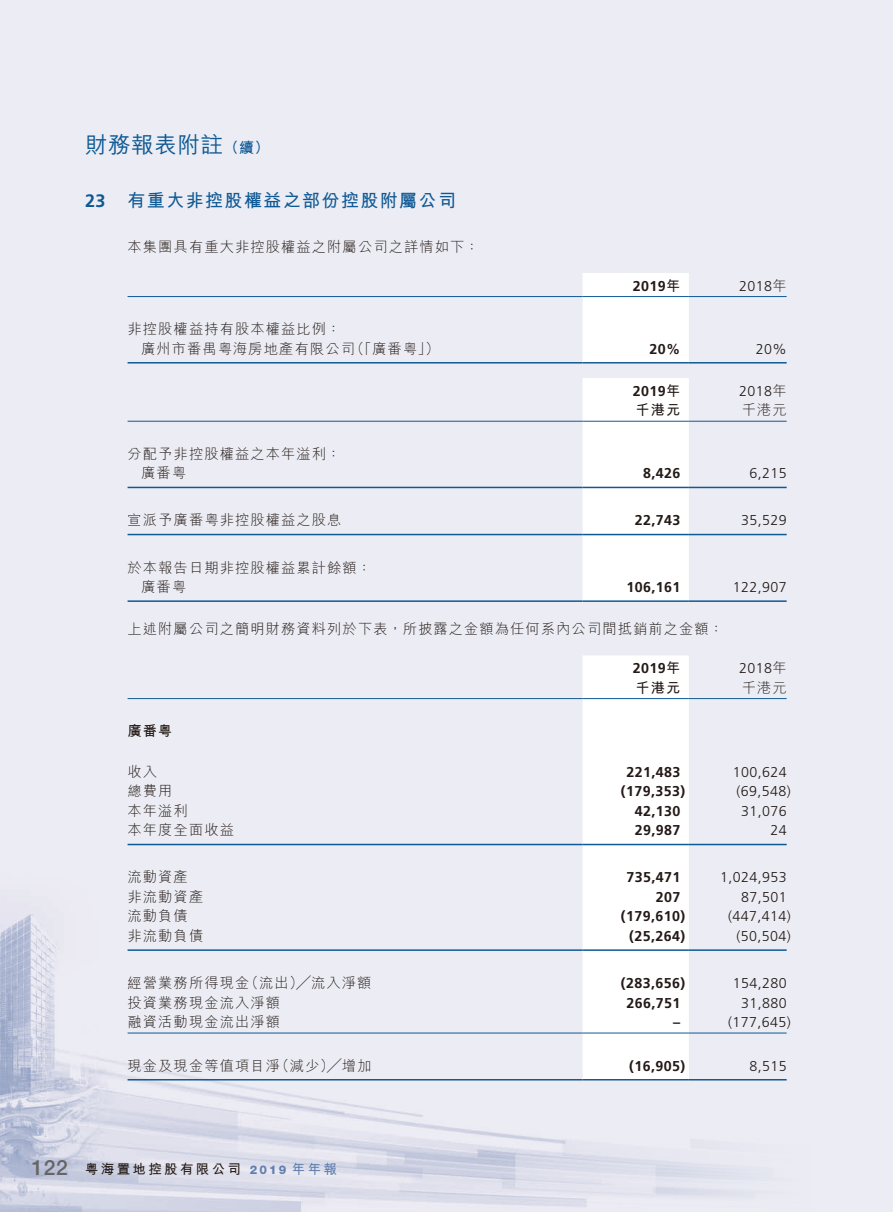
<style>
.page{position:relative;width:893px;height:1212px;background:#fff}
.page>*{position:absolute;margin:0;border:0;box-sizing:border-box;transform-origin:0 0}
.t1{font:500 22.5px "M Hei HK";letter-spacing:.03em;color:#0f5994}
._01_H1{font:700 18px "M Hei HK";letter-spacing:.08em;color:#0f5994}
._50_Table_txt{font:300 14.25px "M Hei HK";letter-spacing:.08em;color:#231916}
._50_Table_txt-2{font:300 14.25px "Frutiger LT Std";letter-spacing:.03em;color:#231916}
._50_Table_txt-3{font:700 14.25px "Frutiger LT Std";letter-spacing:.03em;color:#231916}
._00_txt{font:300 14.25px "M Hei HK";letter-spacing:.08em;color:#231916}
._50_Table_txt-4{font:700 14.25px "M Hei HK";letter-spacing:.08em;color:#231916}
.t2{font:700 13.5px "M Hei HK";letter-spacing:.175em;color:#231916}
.s1{font-weight:700;font-size:15px}
.s2{font-family:"Frutiger LT Std"}
.s3{font-family:"M Hei HK"}
.s4{font-family:"M Hei HKS"}
.s5{font-family:"Helvetica Neue LT Std";font-weight:500;font-size:21px;color:#666565}
.s6{font-family:"Helvetica Neue LT Std";font-weight:800;font-size:12px;color:#5f7fae}
.s7{color:#5f7fae}
</style>
<div class="page">
<div style="left:0;top:0;width:892px;height:1212px;background:#ecedf4"></div>
<img style="left:0;top:698px;width:787px;height:514px">
<div style="left:583px;top:273px;width:106px;height:89px;background:#fff"></div>
<hr style="left:128px;top:296px;width:455px;height:1px;background:#0f5994">
<hr style="left:583px;top:296px;width:106px;height:1px;background:#0f5994">
<hr style="left:689px;top:296px;width:98px;height:1px;background:#0f5994">
<hr style="left:128px;top:362px;width:455px;height:1px;background:#0f5994">
<hr style="left:583px;top:362px;width:106px;height:1px;background:#0f5994">
<hr style="left:689px;top:362px;width:98px;height:1px;background:#0f5994">
<div style="left:583px;top:378px;width:106px;height:222px;background:#fff"></div>
<hr style="left:128px;top:421px;width:455px;height:1px;background:#0f5994">
<hr style="left:583px;top:421px;width:106px;height:1px;background:#0f5994">
<hr style="left:689px;top:421px;width:98px;height:1px;background:#0f5994">
<hr style="left:128px;top:487px;width:455px;height:1px;background:#0f5994">
<hr style="left:583px;top:487px;width:106px;height:1px;background:#0f5994">
<hr style="left:689px;top:487px;width:98px;height:1px;background:#0f5994">
<hr style="left:128px;top:534px;width:455px;height:1px;background:#0f5994">
<hr style="left:583px;top:534px;width:106px;height:1px;background:#0f5994">
<hr style="left:689px;top:534px;width:98px;height:1px;background:#0f5994">
<hr style="left:128px;top:600px;width:455px;height:2px;background:#0f5994">
<hr style="left:583px;top:600px;width:106px;height:2px;background:#0f5994">
<hr style="left:689px;top:600px;width:98px;height:2px;background:#0f5994">
<div style="left:583px;top:656px;width:106px;height:423px;background:#fff"></div>
<hr style="left:128px;top:698px;width:455px;height:1px;background:#0f5994">
<hr style="left:583px;top:698px;width:106px;height:1px;background:#0f5994">
<hr style="left:689px;top:698px;width:98px;height:1px;background:#0f5994">
<hr style="left:128px;top:844px;width:455px;height:1px;background:#0f5994">
<hr style="left:583px;top:844px;width:106px;height:1px;background:#0f5994">
<hr style="left:689px;top:844px;width:98px;height:1px;background:#0f5994">
<hr style="left:128px;top:949px;width:455px;height:2px;background:#0f5994">
<hr style="left:583px;top:949px;width:106px;height:2px;background:#0f5994">
<hr style="left:689px;top:949px;width:98px;height:2px;background:#0f5994">
<hr style="left:128px;top:1033px;width:455px;height:1px;background:#0f5994">
<hr style="left:583px;top:1033px;width:106px;height:1px;background:#0f5994">
<hr style="left:689px;top:1033px;width:98px;height:1px;background:#0f5994">
<hr style="left:128px;top:1079px;width:455px;height:1px;background:#0f5994">
<hr style="left:583px;top:1079px;width:106px;height:1px;background:#0f5994">
<hr style="left:689px;top:1079px;width:98px;height:1px;background:#0f5994">
<h1 class="t1" style="left:85px;top:128px;width:186px">財務報表附註<span class="s1">（續）</span></h1>
<p class="_01_H1" style="left:85px;top:188px;width:372px"><span class="s2">23</span> 有重大非控股權益之部份控股附屬公司</p>
<p class="_00_txt" style="left:128px;top:236px;width:353px">本集團具有重大非控股權益之附屬公司之詳情如下：</p>
<p class="_50_Table_txt-3" style="left:633px;top:277px;width:49px">2019<span class="s3">年</span></p>
<p class="_50_Table_txt-2" style="left:739px;top:278px;width:49px">2018<span class="s3">年</span></p>
<p class="_50_Table_txt" style="left:128px;top:319px;width:215px">非控股權益持有股本權益比例：</p>
<p class="_50_Table_txt" style="left:141px;top:338px;width:300px">廣州市番禺<span class="s4">粵</span>海房地產有限公司（「廣番<span class="s4">粵</span>」）</p>
<p class="_50_Table_txt-3" style="left:649px;top:340px;width:32px">20%</p>
<p class="_50_Table_txt-2" style="left:756px;top:341px;width:32px">20%</p>
<p class="_50_Table_txt-3" style="left:633px;top:382px;width:49px">2019<span class="s3">年</span></p>
<p class="_50_Table_txt-2" style="left:739px;top:383px;width:49px">2018<span class="s3">年</span></p>
<p class="_50_Table_txt-4" style="left:635px;top:400px;width:46px">千港元</p>
<p class="_50_Table_txt" style="left:742px;top:400px;width:46px">千港元</p>
<p class="_50_Table_txt" style="left:128px;top:443px;width:215px">分配予非控股權益之本年溢利：</p>
<p class="_50_Table_txt" style="left:141px;top:463px;width:46px">廣番<span class="s4">粵</span></p>
<p class="_50_Table_txt-3" style="left:643px;top:465px;width:39px">8,426</p>
<p class="_50_Table_txt-2" style="left:749px;top:465px;width:39px">6,215</p>
<p class="_50_Table_txt" style="left:128px;top:510px;width:215px">宣派予廣番<span class="s4">粵</span>非控股權益之股息</p>
<p class="_50_Table_txt-3" style="left:635px;top:512px;width:47px">22,743</p>
<p class="_50_Table_txt-2" style="left:741px;top:512px;width:47px">35,529</p>
<p class="_50_Table_txt" style="left:128px;top:557px;width:245px">於本報告日期非控股權益累計餘額：</p>
<p class="_50_Table_txt" style="left:141px;top:577px;width:46px">廣番<span class="s4">粵</span></p>
<p class="_50_Table_txt-3" style="left:626px;top:579px;width:55px">106,161</p>
<p class="_50_Table_txt-2" style="left:733px;top:579px;width:55px">122,907</p>
<p class="_00_txt" style="left:128px;top:619px;width:597px">上述附屬公司之簡明財務資料列於下表，所披露之金額為任何系內公司間抵銷前之金額：</p>
<p class="_50_Table_txt-3" style="left:633px;top:660px;width:49px">2019<span class="s3">年</span></p>
<p class="_50_Table_txt-2" style="left:739px;top:660px;width:49px">2018<span class="s3">年</span></p>
<p class="_50_Table_txt-4" style="left:635px;top:677px;width:46px">千港元</p>
<p class="_50_Table_txt" style="left:742px;top:677px;width:46px">千港元</p>
<p class="_50_Table_txt-4" style="left:128px;top:720px;width:46px">廣番<span class="s4">粵</span></p>
<p class="_50_Table_txt" style="left:128px;top:762px;width:31px">收入</p>
<p class="_50_Table_txt-3" style="left:626px;top:763px;width:55px">221,483</p>
<p class="_50_Table_txt-2" style="left:733px;top:764px;width:55px">100,624</p>
<p class="_50_Table_txt" style="left:128px;top:781px;width:46px">總費用</p>
<p class="_50_Table_txt-3" style="left:621px;top:783px;width:66px">(179,353)</p>
<p class="_50_Table_txt-2" style="left:736px;top:783px;width:56px">(69,548)</p>
<p class="_50_Table_txt" style="left:128px;top:801px;width:62px">本年溢利</p>
<p class="_50_Table_txt-3" style="left:635px;top:802px;width:47px">42,130</p>
<p class="_50_Table_txt-2" style="left:741px;top:803px;width:47px">31,076</p>
<p class="_50_Table_txt" style="left:128px;top:820px;width:108px">本年度全面收益</p>
<p class="_50_Table_txt-3" style="left:635px;top:822px;width:47px">29,987</p>
<p class="_50_Table_txt-2" style="left:770px;top:822px;width:18px">24</p>
<p class="_50_Table_txt" style="left:128px;top:867px;width:62px">流動資產</p>
<p class="_50_Table_txt-3" style="left:626px;top:869px;width:55px">735,471</p>
<p class="_50_Table_txt-2" style="left:720px;top:869px;width:68px">1,024,953</p>
<p class="_50_Table_txt" style="left:128px;top:887px;width:77px">非流動資產</p>
<p class="_50_Table_txt-3" style="left:656px;top:889px;width:26px">207</p>
<p class="_50_Table_txt-2" style="left:741px;top:889px;width:47px">87,501</p>
<p class="_50_Table_txt" style="left:128px;top:906px;width:62px">流動負債</p>
<p class="_50_Table_txt-3" style="left:621px;top:908px;width:66px">(179,610)</p>
<p class="_50_Table_txt-2" style="left:728px;top:908px;width:64px">(447,414)</p>
<p class="_50_Table_txt" style="left:128px;top:926px;width:77px">非流動負債</p>
<p class="_50_Table_txt-3" style="left:629px;top:928px;width:57px">(25,264)</p>
<p class="_50_Table_txt-2" style="left:736px;top:928px;width:56px">(50,504)</p>
<p class="_50_Table_txt" style="left:128px;top:973px;width:245px">經營業務所得現金（流出）╱流入淨額</p>
<p class="_50_Table_txt-3" style="left:621px;top:975px;width:66px">(283,656)</p>
<p class="_50_Table_txt-2" style="left:733px;top:975px;width:55px">154,280</p>
<p class="_50_Table_txt" style="left:128px;top:992px;width:154px">投資業務現金流入淨額</p>
<p class="_50_Table_txt-3" style="left:626px;top:994px;width:55px">266,751</p>
<p class="_50_Table_txt-2" style="left:741px;top:994px;width:47px">31,880</p>
<p class="_50_Table_txt" style="left:128px;top:1012px;width:154px">融資活動現金流出淨額</p>
<p class="_50_Table_txt-3" style="left:673px;top:1014px;width:9px">–</p>
<p class="_50_Table_txt-2" style="left:728px;top:1014px;width:64px">(177,645)</p>
<p class="_50_Table_txt" style="left:128px;top:1055px;width:245px">現金及現金等值項目淨（減少）╱增加</p>
<p class="_50_Table_txt-3" style="left:629px;top:1057px;width:57px">(16,905)</p>
<p class="_50_Table_txt-2" style="left:749px;top:1057px;width:39px">8,515</p>
<p class="t2" style="left:32px;top:1159px;width:307px"><span class="s5">122</span> <span class="s4">粵</span>海置地控股有限公司 <span class="s6">2019</span> <span class="s7">年年報</span></p>
</div>
